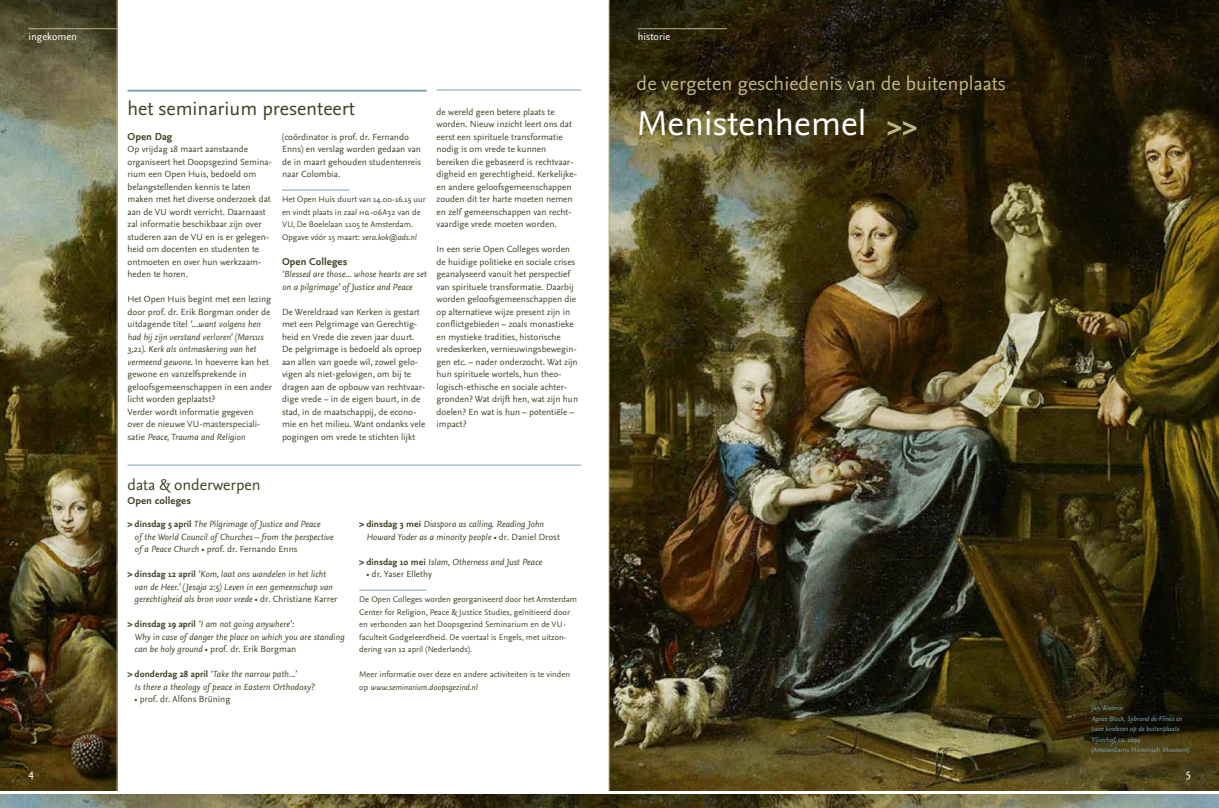
<style>
.page{position:relative;width:1219px;height:808px;background:#fff}
.page>*{position:absolute;margin:0;border:0;box-sizing:border-box;transform-origin:0 0}
.t1{font:36px "Nexus Sans";color:#fff}
.t2{font:700 29.6px "Nexus Sans";color:#bdb486}
.t3{font:20px "Nexus Sans";color:#bdb486}
.t4{font:20px "Nexus Sans";color:#444126}
.t5{font:16px "Nexus Sans";color:#444126}
.t6{font:12px "Nexus Sans";color:#fff}
.t7{font:700 10.5px "Nexus Sans";letter-spacing:.005em;color:#444126}
.t8{font:10.5px "Nexus Sans";color:#fff}
.t9{font:9.3px/12.5px "Nexus Sans";color:#444126}
.t10{font:italic 9.3px/12.5px "Nexus Sans";color:#444126}
.t11{font:8.5px/12.5px "Nexus Sans";color:#444126}
.t12{font:italic 7px/10.5px "Nexus Sans";color:#7da1b0}
.t13{font:7px "Nexus Sans";color:#7da1b0}
.s1{font-style:italic}
.s2{font-family:"Nexus Sans Regular SC"}
.s3{font-weight:700;font-style:normal;font-size:10.5px}
.s4{font-weight:700;font-style:normal}
.s5{font-style:normal}
</style>
<div class="page">
<img style="left:609px;top:0;width:610px;height:791px">
<img style="left:609px;top:794px;width:610px;height:14px">
<img style="left:0;top:0;width:117px;height:791px">
<hr style="left:128px;top:90px;width:299px;height:2px;background:#7da1b0">
<hr style="left:437px;top:90px;width:144px;height:1px;background:#7da1b0">
<hr style="left:28px;top:28px;width:90px;height:1px;background:#bdb486">
<hr style="left:638px;top:28px;width:89px;height:1px;background:#bdb486">
<hr style="left:117px;top:0;width:1px;height:791px;background:#bdb486">
<hr style="left:608px;top:0;width:1px;height:791px;background:#bdb486">
<hr style="left:128px;top:465px;width:453px;height:1px;background:#7da1b0">
<hr style="left:359px;top:590px;width:68px;height:1px;background:#7da1b0">
<hr style="left:282px;top:190px;width:67px;height:1px;background:#7da1b0">
<svg style="left:0;top:794px;width:609px;height:14px;background:#5f5d41"></svg>
<p class="t8" style="left:28px;top:30px;width:50px">ingekomen</p>
<p class="t8" style="left:638px;top:30px;width:34px">historie</p>
<h3 class="t3" style="left:637px;top:70px;width:371px">de vergeten geschiedenis van de buitenplaats</h3>
<h2 class="t2" style="left:887px;top:106px;width:31px">&gt;&gt;</h2>
<h3 class="t4" style="left:128px;top:95px;width:229px">het seminarium presenteert</h3>
<p class="t9" style="left:437px;top:105px;width:142px">de wereld geen betere plaats te worden. Nieuw inzicht leert ons dat eerst een spirituele transformatie nodig is om vrede te kunnen bereiken die gebaseerd is rechtvaar&shy;digheid en gerechtigheid. Kerkelijke&shy;en andere geloofsgemeenschappen zouden dit ter harte moeten nemen en zelf gemeenschappen van recht&shy;vaardige vrede moeten worden.</p>
<p class="t9" style="left:437px;top:243px;width:143px">In een serie Open Colleges worden de huidige politieke en sociale crises geanalyseerd vanuit het perspectief van spirituele transformatie. Daarbij worden geloofsgemeenschappen die op alternatieve wijze present zijn in conflictgebieden – zoals monastieke en mystieke tradities, historische vredeskerken, vernieuwingsbewegin&shy;gen etc. – nader onderzocht. Wat zijn hun spirituele wortels, hun theo&shy;logisch-ethische en sociale achter&shy;gronden? Wat drijft hen, wat zijn hun doelen? En wat is hun – potentiële – impact?</p>
<h1 class="t1" style="left:637px;top:100px;width:231px">Menistenhemel</h1>
<p class="t7" style="left:128px;top:130px;width:46px">Open Dag</p>
<p class="t9" style="left:128px;top:143px;width:146px">Op vrijdag 18 maart aanstaande organiseert het Doopsgezind Semina&shy;rium een Open Huis, bedoeld om belangstellenden kennis te laten maken met het diverse onderzoek dat aan de VU wordt verricht. Daarnaast zal informatie beschikbaar zijn over studeren aan de VU en is er gelegen&shy;heid om docenten en studenten te ontmoeten en over hun werkzaam&shy;heden te horen.</p>
<p class="t9" style="left:128px;top:293px;width:146px">Het Open Huis begint met een lezing door prof. dr. Erik Borgman onder de uitdagende titel <span class="s1">‘...want volgens hen had hij zijn verstand verloren’ (Marcus 3,21). Kerk als ontmaskering van het vermeend gewone.</span> In hoeverre kan het gewone en vanzelfsprekende in geloofsgemeenschappen in een ander licht worden geplaatst?<br>Verder wordt informatie gegeven over de nieuwe VU-masterspeciali&shy;satie <span class="s1">Peace, Trauma and Religion</span></p>
<p class="t9" style="left:282px;top:130px;width:141px">(coördinator is prof. dr. Fernando<br>Enns) en verslag worden gedaan van de in maart gehouden studentenreis naar Colombia.</p>
<p class="t11" style="left:282px;top:193px;width:145px">Het Open Huis duurt van 14.00-16.15 uur en vindt plaats in zaal <span class="s2">hg</span>-06A32 van de VU, De Boelelaan 1105 te Amsterdam.<br>Opgave vóór 15 maart: <span class="s1">vera.kok@ads.nl</span></p>
<p class="t7" style="left:282px;top:255px;width:67px">Open Colleges</p>
<p class="t10" style="left:282px;top:268px;width:146px">‘Blessed are those... whose hearts are set on a pilgrimage’ of Justice and Peace</p>
<p class="t9" style="left:282px;top:305px;width:145px">De Wereldraad van Kerken is gestart met een Pelgrimage van Gerechtig&shy;heid en Vrede die zeven jaar duurt.<br>De pelgrimage is bedoeld als oproep aan allen van goede wil, zowel gelo&shy;vigen als niet-gelovigen, om bij te dragen aan de opbouw van rechtvaar&shy;dige vrede – in de eigen buurt, in de stad, in de maatschappij, de econo&shy;mie en het milieu. Want ondanks vele pogingen om vrede te stichten lijkt</p>
<h3 class="t5" style="left:128px;top:474px;width:135px">data &amp; onderwerpen</h3>
<p class="t7" style="left:128px;top:494px;width:65px">Open colleges</p>
<p class="t10" style="left:135px;top:518px;width:200px;text-indent:-7px"><span class="s3">&gt;</span> <span class="s4">dinsdag 5 april</span> The Pilgrimage of Justice and Peace<br>of the World Council of Churches – from the perspective of a Peace Church <span class="s5">• prof. dr. Fernando Enns</span></p>
<p class="t10" style="left:135px;top:568px;width:204px;text-indent:-7px"><span class="s3">&gt;</span> <span class="s4">dinsdag 12 april</span> ‘Kom, laat ons wandelen in het licht van de Heer.’ (Jesaja 2:5) Leven in een gemeenschap van gerechtigheid als bron voor vrede <span class="s5">• dr. Christiane Karrer</span></p>
<p class="t10" style="left:135px;top:618px;width:211px;text-indent:-7px"><span class="s3">&gt;</span> <span class="s4">dinsdag 19 april</span> ‘I am not going anywhere’:<br>Why in case of danger the place on which you are standing can be holy ground <span class="s5">• prof. dr. Erik Borgman</span></p>
<p class="t10" style="left:135px;top:668px;width:181px;text-indent:-7px"><span class="s3">&gt;</span> <span class="s4">donderdag 28 april</span> ‘Take the narrow path...’<br>Is there a theology of peace in Eastern Orthodoxy?</p>
<p class="t9" style="left:135px;top:693px;width:97px">• prof. dr. Alfons Brüning</p>
<p class="t10" style="left:366px;top:518px;width:195px;text-indent:-7px"><span class="s3">&gt;</span> <span class="s4">dinsdag 3 mei</span> Diaspora as calling. Reading John<br>Howard Yoder as a minority people <span class="s5">• dr. Daniel Drost</span></p>
<p class="t10" style="left:359px;top:555px;width:184px"><span class="s3">&gt;</span> <span class="s4">dinsdag 10 mei</span> Islam, Otherness and Just Peace</p>
<p class="t9" style="left:366px;top:568px;width:67px">• dr. Yaser Ellethy</p>
<p class="t11" style="left:359px;top:593px;width:219px">De Open Colleges worden georganiseerd door het Amsterdam Center for Religion, Peace &amp; Justice Studies, geïnitieerd door en verbonden aan het Doopsgezind Seminarium en de VU&shy;faculteit Godgeleerdheid. De voertaal is Engels, met uitzon&shy;dering van 12 april (Nederlands).</p>
<p class="t11" style="left:359px;top:668px;width:212px">Meer informatie over deze en andere activiteiten is te vinden op <span class="s1">www.seminarium.doopsgezind.nl</span></p>
<p class="t13" style="left:1091px;top:703px;width:33px">Jan Weenix</p>
<p class="t12" style="left:1091px;top:713px;width:100px">Agnes Block, Sybrand de Flines en twee kinderen op de buitenplaats<br>Vijverhof<span class="s5">, ca. 1694<br>(Amsterdams Historisch Museum)</span></p>
<p class="t6" style="left:28px;top:766px;width:7px">4</p>
<p class="t6" style="left:1186px;top:766px;width:6px">5</p>
</div>
